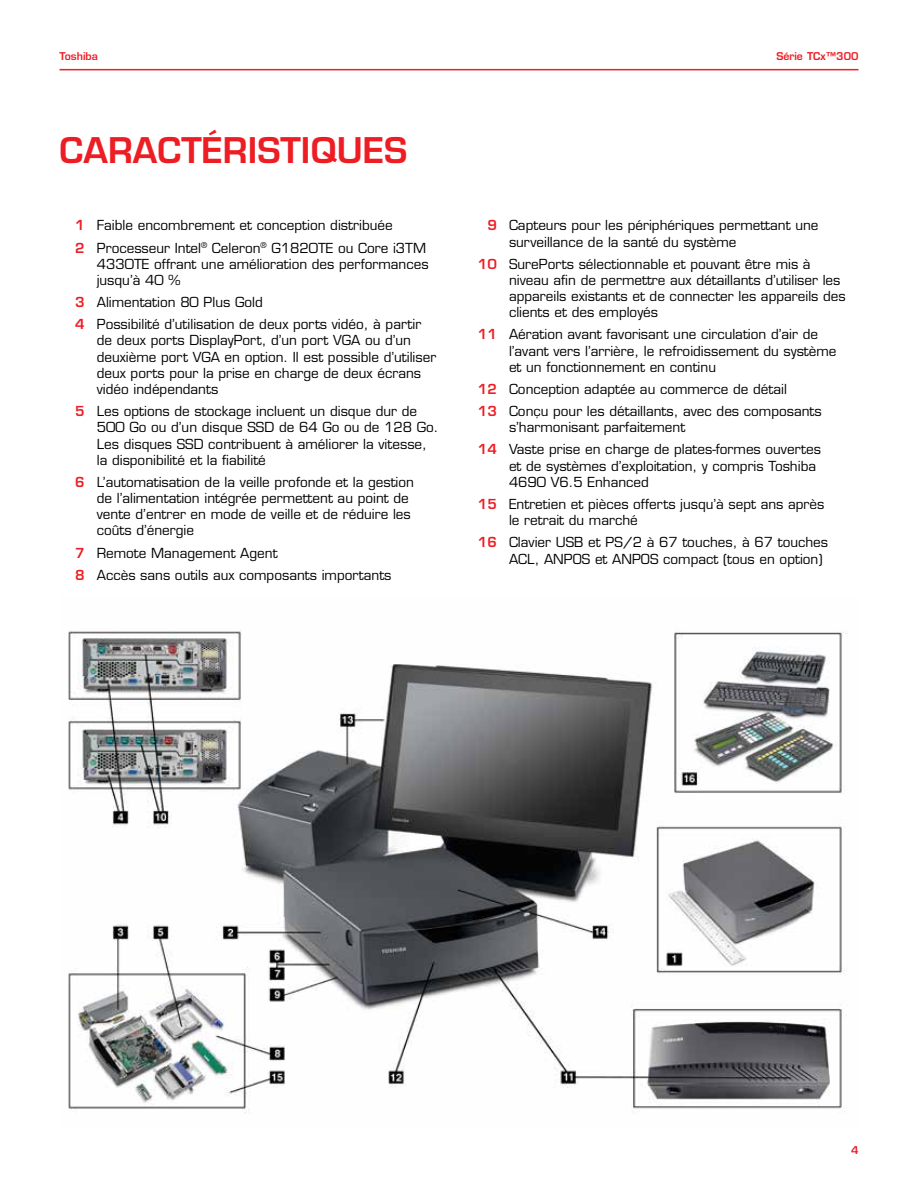
<style>
.page{position:relative;width:918px;height:1188px;background:#fff}
.page>*{position:absolute;margin:0;border:0;box-sizing:border-box;transform-origin:0 0}
.t1{font:600 34.5px "Eurostile LT Std";color:#ed1d24}
.t2{font:13.5px/16.2px "Eurostile LT Std";color:#000}
.t3{font:600 10.5px "Eurostile LT Std";color:#ed1d24}
.s1{font-weight:600;color:#ed1d24}
</style>
<div class="page">
<hr style="left:60px;top:69px;width:798px;height:1px;background:#ed1d24">
<img style="left:68px;top:631px;width:779px;height:483px">
<p class="t3" style="left:60px;top:49px;width:40px">Toshiba</p>
<p class="t3" style="left:777px;top:49px;width:83px">Série TCx™300</p>
<h1 class="t1" style="left:60px;top:129px;width:349px">CARACTÉRISTIQUES</h1>
<p class="t2" style="left:75px;top:214px;width:352px;line-height:22.2px"><span class="s1">1</span> Faible encombrement et conception distribuée<br><span class="s1">2</span> Processeur Intel<sup>®</sup> Celeron<sup>®</sup> G1820TE ou Core i3TM</p>
<p class="t2" style="left:97px;top:256px;width:333px">4330TE offrant une amélioration des performances jusqu’à 40 %</p>
<p class="t2" style="left:75px;top:291px;width:348px;line-height:22.2px"><span class="s1">3</span> Alimentation 80 Plus Gold<br><span class="s1">4</span> Possibilité d’utilisation de deux ports vidéo, à partir</p>
<p class="t2" style="left:97px;top:332px;width:341px">de deux ports DisplayPort, d’un port VGA ou d’un deuxième port VGA en option. Il est possible d’utiliser deux ports pour la prise en charge de deux écrans vidéo indépendants</p>
<p class="t2" style="left:97px;top:403px;width:343px;text-indent:-22px"><span class="s1">5</span> Les options de stockage incluent un disque dur de 500 Go ou d’un disque SSD de 64 Go ou de 128 Go.<br>Les disques SSD contribuent à améliorer la vitesse, la disponibilité et la fiabilité</p>
<p class="t2" style="left:97px;top:474px;width:319px;text-indent:-22px"><span class="s1">6</span> L’automatisation de la veille profonde et la gestion de l’alimentation intégrée permettent au point de vente d’entrer en mode de veille et de réduire les coûts d’énergie</p>
<p class="t2" style="left:75px;top:542px;width:318px;line-height:22.2px"><span class="s1">7</span> Remote Management Agent<br><span class="s1">8</span> Accès sans outils aux composants importants</p>
<p class="t2" style="left:509px;top:217px;width:311px;text-indent:-22px"><span class="s1">9</span> Capteurs pour les périphériques permettant une surveillance de la santé du système</p>
<p class="t2" style="left:509px;top:256px;width:338px;text-indent:-31px"><span class="s1">10</span> SurePorts sélectionnable et pouvant être mis à niveau afin de permettre aux détaillants d’utiliser les appareils existants et de connecter les appareils des clients et des employés</p>
<p class="t2" style="left:509px;top:327px;width:329px;text-indent:-31px"><span class="s1">11</span> Aération avant favorisant une circulation d’air de l’avant vers l’arrière, le refroidissement du système et un fonctionnement en continu</p>
<p class="t2" style="left:478px;top:378px;width:345px;line-height:22.2px"><span class="s1">12</span> Conception adaptée au commerce de détail<br><span class="s1">13</span> Conçu pour les détaillants, avec des composants</p>
<p class="t2" style="left:478px;top:416px;width:344px;line-height:22.2px;text-indent:31px">s’harmonisant parfaitement<br><span class="s1">14</span> Vaste prise en charge de plates-formes ouvertes</p>
<p class="t2" style="left:509px;top:458px;width:309px">et de systèmes d’exploitation, y compris Toshiba<br>4690 V6.5 Enhanced</p>
<p class="t2" style="left:509px;top:496px;width:317px;text-indent:-31px"><span class="s1">15</span> Entretien et pièces offerts jusqu’à sept ans après le retrait du marché</p>
<p class="t2" style="left:509px;top:534px;width:321px;text-indent:-31px"><span class="s1">16</span> Clavier USB et PS/2 à 67 touches, à 67 touches<br>ACL, ANPOS et ANPOS compact (tous en option)</p>
<p class="t3" style="left:851px;top:1144px;width:9px">4</p>
</div>
